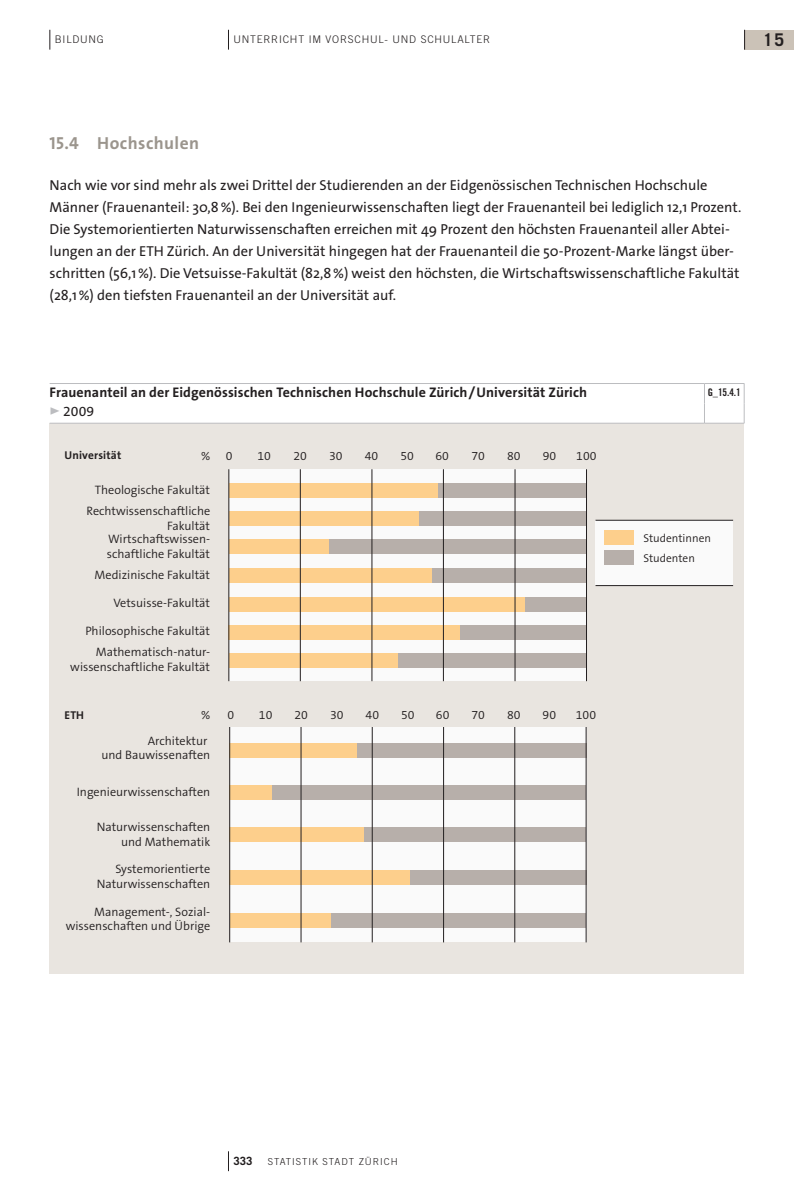
<style>
.page{position:relative;width:794px;height:1191px;background:#fff}
.page>*{position:absolute;margin:0;border:0;box-sizing:border-box;transform-origin:0 0}
.t1{font:700 17.5px "The Sans OT7";letter-spacing:.025em;color:#9b958d}
.t2{font:700 17.5px "Trade Gothic LT Std";color:#231f20}
.t3{font:14.35px/21.9px "The Sans OT5 Plain";color:#231f20}
.t4{font:700 14px "The Sans OT7";letter-spacing:.01em;color:#231f20}
.t5{font:14px "The Sans OT5 Plain";color:#231f20}
.t6{font:300 12.25px/14.7px "The Sans OT4";color:#231f20;text-align:right}
.t7{font:300 11.38px/20.1px "The Sans OT4";color:#231f20}
.t8{font:700 11.38px "The Sans OT7";letter-spacing:.015em;color:#231f20}
.t9{font:700 11.38px "Trade Gothic LT Std";color:#231f20}
.t10{font:300 10.5px "Trade Gothic LT Std";letter-spacing:.075em;color:#231f20}
.t11{font:10.5px "Trade Gothic LT Std Bd Cn 20";color:#231f20}
.t12{font:300 9.62px "Trade Gothic LT Std";letter-spacing:.1em;color:#231f20}
.s1{font-family:"The Sans OT7";font-weight:700;font-size:17.5px;color:#bcbdc0}
</style>
<div class="page">
<div style="left:50px;top:423px;width:694px;height:551px;background:#e9e5e0"></div>
<svg style="left:228px;top:1151px;width:1px;height:20px"></svg>
<div style="left:744px;top:30px;width:50px;height:20px;background:#cbc2b7"></div>
<svg style="left:50px;top:30px;width:1px;height:20px"></svg>
<svg style="left:228px;top:30px;width:1px;height:20px"></svg>
<svg style="left:744px;top:30px;width:1px;height:20px"></svg>
<div style="left:229px;top:469px;width:357px;height:212px;background:#fafafa"></div>
<div style="left:230px;top:727px;width:356px;height:215px;background:#fafafa"></div>
<div style="left:229px;top:653px;width:169px;height:14px;background:#fdcf8c"></div>
<div style="left:398px;top:653px;width:188px;height:14px;background:#b7afaa"></div>
<div style="left:229px;top:625px;width:231px;height:15px;background:#fdcf8c"></div>
<div style="left:460px;top:625px;width:126px;height:15px;background:#b7afaa"></div>
<div style="left:229px;top:597px;width:296px;height:15px;background:#fdcf8c"></div>
<div style="left:525px;top:597px;width:61px;height:15px;background:#b7afaa"></div>
<div style="left:229px;top:568px;width:203px;height:15px;background:#fdcf8c"></div>
<div style="left:432px;top:568px;width:154px;height:15px;background:#b7afaa"></div>
<div style="left:229px;top:538px;width:100px;height:15px;background:#fdcf8c"></div>
<div style="left:329px;top:538px;width:257px;height:15px;background:#b7afaa"></div>
<div style="left:229px;top:511px;width:190px;height:15px;background:#fdcf8c"></div>
<div style="left:419px;top:511px;width:167px;height:15px;background:#b7afaa"></div>
<div style="left:229px;top:483px;width:209px;height:15px;background:#fdcf8c"></div>
<div style="left:438px;top:483px;width:148px;height:15px;background:#b7afaa"></div>
<div style="left:230px;top:912px;width:101px;height:15px;background:#fdcf8c"></div>
<div style="left:331px;top:912px;width:255px;height:15px;background:#b7afaa"></div>
<div style="left:230px;top:870px;width:180px;height:14px;background:#fdcf8c"></div>
<div style="left:410px;top:870px;width:176px;height:14px;background:#b7afaa"></div>
<div style="left:230px;top:827px;width:135px;height:15px;background:#fdcf8c"></div>
<div style="left:365px;top:827px;width:221px;height:15px;background:#b7afaa"></div>
<div style="left:230px;top:784px;width:43px;height:15px;background:#fdcf8c"></div>
<div style="left:273px;top:784px;width:313px;height:15px;background:#b7afaa"></div>
<div style="left:230px;top:743px;width:127px;height:15px;background:#fdcf8c"></div>
<div style="left:357px;top:743px;width:229px;height:15px;background:#b7afaa"></div>
<hr style="left:300px;top:470px;width:1px;height:210px;background:#231f20">
<hr style="left:372px;top:470px;width:1px;height:210px;background:#231f20">
<hr style="left:443px;top:470px;width:1px;height:210px;background:#231f20">
<hr style="left:515px;top:470px;width:1px;height:210px;background:#231f20">
<hr style="left:586px;top:470px;width:1px;height:210px;background:#231f20">
<hr style="left:228px;top:470px;width:1px;height:210px;background:#231f20">
<hr style="left:229px;top:727px;width:1px;height:215px;background:#231f20">
<hr style="left:586px;top:727px;width:1px;height:215px;background:#231f20">
<hr style="left:514px;top:727px;width:1px;height:215px;background:#231f20">
<hr style="left:443px;top:727px;width:1px;height:215px;background:#231f20">
<hr style="left:372px;top:727px;width:1px;height:215px;background:#231f20">
<hr style="left:301px;top:727px;width:1px;height:215px;background:#231f20">
<hr style="left:50px;top:423px;width:654px;height:1px;background:#bcbdc0">
<hr style="left:704px;top:423px;width:40px;height:1px;background:#bcbdc0">
<svg style="left:50px;top:383px;width:695px;height:40px"></svg>
<div style="left:595px;top:520px;width:138px;height:65px;background:#fafafa"></div>
<hr style="left:595px;top:520px;width:138px;height:1px;background:#231f20">
<hr style="left:595px;top:585px;width:138px;height:1px;background:#231f20">
<div style="left:603px;top:530px;width:30px;height:15px;background:#fdcf8c"></div>
<div style="left:603px;top:550px;width:30px;height:15px;background:#b7afaa"></div>
<p class="t10" style="left:55px;top:33px;width:42px">BILDUNG</p>
<p class="t10" style="left:233px;top:33px;width:258px">UNTERRICHT IM VORSCHUL- UN D SCHULALTER</p>
<p class="t2" style="left:763px;top:29px;width:22px">15</p>
<p class="t1" style="left:50px;top:132px;width:151px">15.4 Hochschulen</p>
<p class="t3" style="left:50px;top:175px;width:693px">Nach wie vor sind mehr als zwei Drittel der Studierenden an der Eidgenössischen Technischen Hochschule Männer (Frauenanteil: 30,8%). Bei den Ingenieurwissenschaften liegt der Frauenanteil bei lediglich 12,1 Prozent.<br>Die Systemorientierten Naturwissenschaften erreichen mit 49 Prozent den höchsten Frauenanteil aller Abtei&shy;lungen an der ETH Zürich. An der Universität hingegen hat der Frauenanteil die 50-Prozent-Marke längst über&shy;schritten (56,1%). Die Vetsuisse-Fakultät (82,8%) weist den höchsten, die Wirtschaftswissenschaftliche Fakultät (28,1%) den tiefsten Frauenanteil an der Universität auf.</p>
<p class="t4" style="left:50px;top:384px;width:539px">Frauenanteil an der Eidgenössischen Technischen Hochschule Zürich/Universität Zürich</p>
<p class="t5" style="left:50px;top:402px;width:46px"><span class="s1">▹</span> 2009</p>
<p class="t8" style="left:65px;top:448px;width:58px">Universität</p>
<p class="t6" style="left:201px;top:448px;width:11px">%</p>
<p class="t6" style="left:226px;top:448px;width:8px">0</p>
<p class="t6" style="left:257px;top:448px;width:15px">10</p>
<p class="t6" style="left:293px;top:448px;width:15px">20</p>
<p class="t6" style="left:329px;top:448px;width:15px">30</p>
<p class="t6" style="left:365px;top:448px;width:15px">40</p>
<p class="t6" style="left:400px;top:448px;width:15px">50</p>
<p class="t6" style="left:435px;top:448px;width:15px">60</p>
<p class="t6" style="left:471px;top:448px;width:15px">70</p>
<p class="t6" style="left:507px;top:448px;width:15px">80</p>
<p class="t6" style="left:543px;top:448px;width:15px">90</p>
<p class="t6" style="left:576px;top:448px;width:22px">100</p>
<p class="t6" style="left:87px;top:480px;width:125px;line-height:20.8px">Theologische Fakultät<br>Rechtwissenschaftliche</p>
<p class="t6" style="left:108px;top:519px;width:104px;line-height:13.5px">Fakultät<br>Wirtschaftswissen-</p>
<p class="t6" style="left:95px;top:543px;width:117px;line-height:20.8px">schaftliche Fakultät<br>Medizinische Fakultät</p>
<p class="t6" style="left:114px;top:595px;width:98px">Vetsuisse-Fakultät</p>
<p class="t6" style="left:85px;top:621px;width:126px;line-height:20.8px">Philosophische Fakultät<br>Mathematisch-natur-</p>
<p class="t6" style="left:70px;top:659px;width:141px">wissenschaftliche Fakultät</p>
<p class="t6" style="left:148px;top:701px;width:64px;line-height:26.1px">%<br>Architektur</p>
<p class="t6" style="left:101px;top:748px;width:110px">und Bauwissenaften</p>
<p class="t6" style="left:77px;top:784px;width:135px">Ingenieurwissenschaften</p>
<p class="t6" style="left:97px;top:819px;width:115px">Naturwissenschaften und Mathematik</p>
<p class="t6" style="left:97px;top:862px;width:115px">Systemorientierte<br>Naturwissenschaften</p>
<p class="t6" style="left:66px;top:904px;width:146px">Management-, Sozial&shy;wissenschaften und Übrige</p>
<p class="t8" style="left:65px;top:707px;width:21px">ETH</p>
<p class="t6" style="left:227px;top:707px;width:8px">0</p>
<p class="t6" style="left:259px;top:707px;width:15px">10</p>
<p class="t6" style="left:294px;top:707px;width:15px">20</p>
<p class="t6" style="left:330px;top:707px;width:15px">30</p>
<p class="t6" style="left:365px;top:707px;width:15px">40</p>
<p class="t6" style="left:401px;top:707px;width:15px">50</p>
<p class="t6" style="left:436px;top:707px;width:15px">60</p>
<p class="t6" style="left:471px;top:707px;width:15px">70</p>
<p class="t6" style="left:507px;top:707px;width:15px">80</p>
<p class="t6" style="left:542px;top:707px;width:15px">90</p>
<p class="t6" style="left:576px;top:707px;width:22px">100</p>
<p class="t11" style="left:708px;top:386px;width:35px">G_15.4.1</p>
<p class="t7" style="left:643px;top:528px;width:69px">Studentinnen<br>Studenten</p>
<p class="t9" style="left:233px;top:1153px;width:20px">333</p>
<p class="t12" style="left:268px;top:1155px;width:131px">STATISTIK STADT ZÜRICH</p>
</div>
